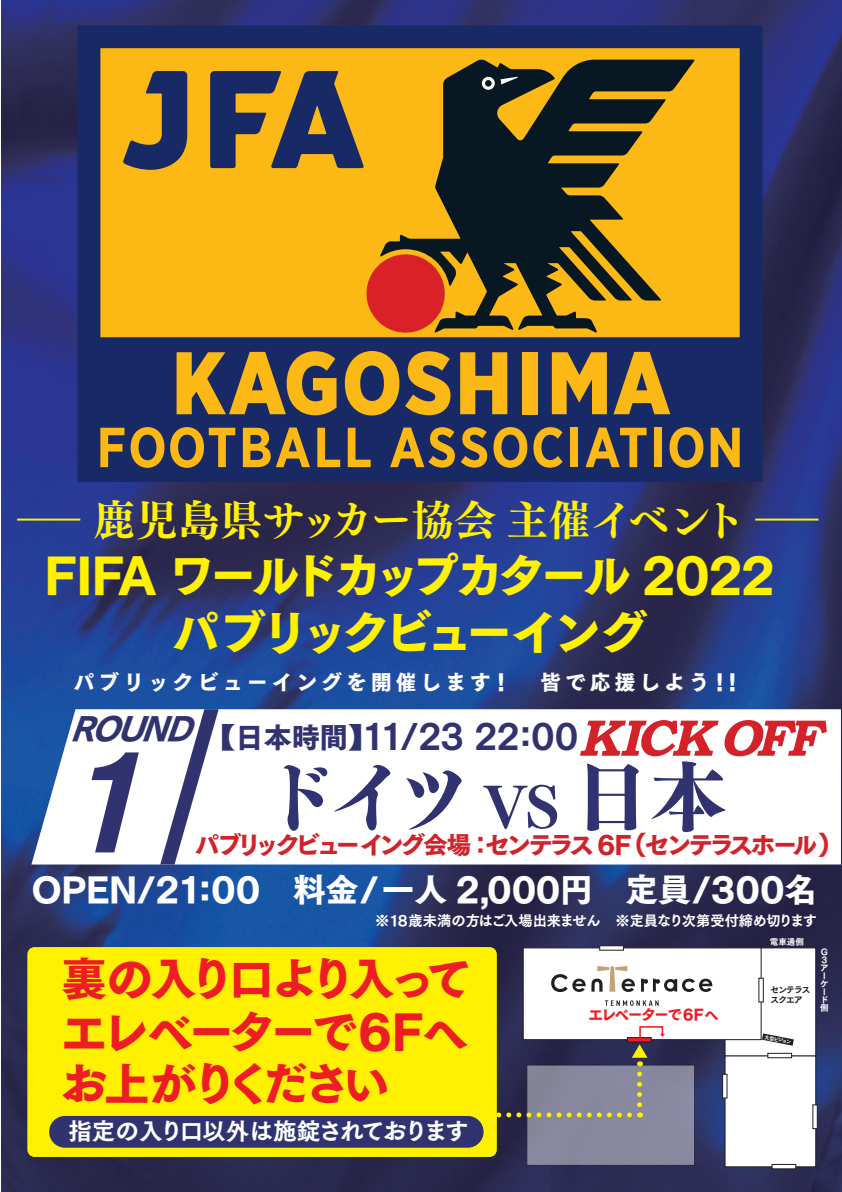
<style>
.page{position:relative;width:842px;height:1192px;background:#fff}
.page>*{position:absolute;margin:0;border:0;box-sizing:border-box;transform-origin:0 0}
.t1{font:italic 124.5px "Tsuku Go Pro E";color:#313370}
.t2{font:800 76.55px "Tsuku Min Pro";color:#313370}
.t3{font:800 54.55px "Tsuku Min Pro";color:#313370}
.t4{font:46.55px/57.5px "Tsuku Go Pro H";letter-spacing:-.1em;color:#fff101;text-align:center}
.t5{font:45.5px/52px "Tsuku Go Pro H";letter-spacing:-.1em;color:#ee1d23;text-align:justify}
.t6{font:42.2px "Tsuku Min Pro E";color:#fff101}
.t7{font:33.85px "Tsuku Go Pro E";letter-spacing:-.04em;color:#313370}
.t8{font:32.65px "Tsuku Go Pro H";color:#fff}
.t9{font:italic 30.55px "Tsuku Go Pro H";color:#313370}
.t10{font:24.25px "Tsuku Go Pro H";letter-spacing:-.13em;color:#d1232a}
.t11{font:24.25px "Tsuku Go Pro H";letter-spacing:-.16em;color:#d1232a}
.t12{font:23.6px "Tsuku Go Pro E";letter-spacing:-.06em;color:#fff}
.t13{font:20.65px "Tsuku Go Pro H";letter-spacing:.2em;color:#fff}
.t14{font:14.45px "Tsuku Go Pro H";letter-spacing:-.06em;color:#ee1d23}
.t15{font:14.25px "Tsuku Go Pro E";letter-spacing:-.04em;color:#fff}
.t16{font:8.65px/9.8px "Tsuku Go Pro E";letter-spacing:-.1em;color:#231f20}
.t17{font:8.45px/8.1px "Tsuku Go Pro E";color:#fff}
.t18{font:5.05px "Tsuku Go Pro E";color:#fff}
.s1{font-family:"Tsuku Go Pro H";font-size:28.1px}
.s2{font-family:"Bookman Old Style";font-weight:700;font-style:italic;font-size:51.5px;color:#d32229}
</style>
<div class="page">
<img style="left:1px;top:0;width:841px;height:1192px">
<svg style="left:31px;top:709px;width:810px;height:156px"></svg>
<svg style="left:78px;top:25px;width:684px;height:457px;background:#88703c"></svg>
<svg style="left:100px;top:428px;width:24px;height:39px"></svg>
<svg style="left:131px;top:427px;width:33px;height:41px"></svg>
<svg style="left:170px;top:427px;width:65px;height:41px;background:#7c6841"></svg>
<svg style="left:243px;top:428px;width:67px;height:39px;background:#937639"></svg>
<svg style="left:317px;top:428px;width:23px;height:39px"></svg>
<svg style="left:348px;top:428px;width:23px;height:39px"></svg>
<svg style="left:390px;top:427px;width:65px;height:41px;background:#806b3f"></svg>
<svg style="left:461px;top:427px;width:26px;height:41px"></svg>
<svg style="left:493px;top:427px;width:34px;height:41px"></svg>
<svg style="left:533px;top:427px;width:30px;height:41px"></svg>
<div style="left:570px;top:428px;width:8px;height:39px;background:#fcb814"></div>
<svg style="left:585px;top:428px;width:62px;height:39px;background:#7c6841"></svg>
<div style="left:654px;top:428px;width:8px;height:39px;background:#fcb814"></div>
<svg style="left:669px;top:427px;width:34px;height:41px"></svg>
<svg style="left:711px;top:428px;width:29px;height:39px"></svg>
<svg style="left:210px;top:71px;width:154px;height:97px;background:#726244"></svg>
<svg style="left:123px;top:71px;width:64px;height:99px;background:#806a3f"></svg>
<div style="left:366px;top:254px;width:79px;height:79px;background:#da2128;border-radius:50%"></div>
<svg style="left:380px;top:60px;width:315px;height:273px;background:#89661b"></svg>
<svg style="left:500px;top:77px;width:18px;height:8px"></svg>
<svg style="left:482px;top:77px;width:13px;height:13px"></svg>
<div style="left:485px;top:80px;width:7px;height:7px;background:#071822;border-radius:50%"></div>
<svg style="left:177px;top:351px;width:159px;height:64px;background:#9d7d35"></svg>
<svg style="left:345px;top:351px;width:54px;height:64px;background:#a48132"></svg>
<svg style="left:405px;top:351px;width:45px;height:64px;background:#a58232"></svg>
<svg style="left:460px;top:352px;width:47px;height:62px;background:#bb902a"></svg>
<div style="left:522px;top:352px;width:15px;height:62px;background:#fcb814"></div>
<svg style="left:552px;top:352px;width:55px;height:62px;background:#c19328"></svg>
<svg style="left:613px;top:352px;width:57px;height:62px;background:#927639"></svg>
<hr style="left:17px;top:519px;width:63px;height:2px;background:#fff101">
<hr style="left:755px;top:519px;width:63px;height:2px;background:#fff101">
<svg style="left:148px;top:709px;width:83px;height:156px"></svg>
<div style="left:27px;top:947px;width:470px;height:210px;background:#fff101;border-radius:7px"></div>
<div style="left:725px;top:948px;width:91px;height:108px;background:#fff;border:1px solid #231f20"></div>
<div style="left:725px;top:1056px;width:91px;height:111px;background:#fff;border:1px solid #231f20"></div>
<div style="left:523px;top:948px;width:238px;height:92px;background:#fff;border:1px solid #231f20"></div>
<svg style="left:759px;top:978px;width:4px;height:24px"></svg>
<svg style="left:767px;top:1053px;width:25px;height:5px"></svg>
<svg style="left:812px;top:1105px;width:5px;height:24px"></svg>
<svg style="left:722px;top:1074px;width:5px;height:24px"></svg>
<svg style="left:772px;top:1164px;width:24px;height:5px"></svg>
<svg style="left:599px;top:945px;width:25px;height:5px"></svg>
<svg style="left:627px;top:1037px;width:5px;height:5px"></svg>
<svg style="left:762px;top:1033px;width:32px;height:13px"></svg>
<svg style="left:605px;top:1000px;width:54px;height:6px"></svg>
<svg style="left:641px;top:978px;width:71px;height:14px"></svg>
<svg style="left:551px;top:966px;width:84px;height:26px"></svg>
<div style="left:527px;top:1065px;width:168px;height:100px;background:#88889e"></div>
<svg style="left:496px;top:1112px;width:144px;height:5px"></svg>
<svg style="left:632px;top:1026px;width:33px;height:79px"></svg>
<div style="left:49px;top:1116px;width:435px;height:32px;background:#313370;border-radius:16px"></div>
<h3 class="t6" style="left:94px;top:486px;width:653px">鹿児島県サッカー協会主催イベント</h3>
<h3 class="t4" style="left:45px;top:548px;width:732px">FIFA ワールドカップカタール 2022パブリックビューイング</h3>
<h3 class="t13" style="left:74px;top:670px;width:670px">パブリックビューイングを開催します！　皆で応援しよう！！</h3>
<h3 class="t9" style="left:71px;top:712px;width:140px">ROUND</h3>
<h1 class="t1" style="left:59px;top:690px;width:137px">1</h1>
<h3 class="t7" style="left:207px;top:706px;width:633px"><span class="s1">【日本時間】</span>11/23 22:00<span class="s2">KICKOFF</span></h3>
<h2 class="t2" style="left:573px;top:736px;width:155px">日本</h2>
<h2 class="t2" style="left:260px;top:736px;width:148px">ドイ</h2>
<h3 class="t10" style="left:336px;top:832px;width:159px">ーイング会場：</h3>
<h2 class="t2" style="left:395px;top:736px;width:78px">ツ</h2>
<h3 class="t3" style="left:483px;top:763px;width:78px">VS</h3>
<h3 class="t10" style="left:485px;top:832px;width:346px">センテラス６F (センテラスホール)</h3>
<h3 class="t11" style="left:195px;top:832px;width:147px">パブリックビュ</h3>
<h3 class="t8" style="left:32px;top:872px;width:787px">OPEN/21:00　料金/一人 2,000円　定員/300名</h3>
<p class="t15" style="left:375px;top:907px;width:443px">※18歳未満の方はご入場出来ません ※定員なり次第受付締め切ります</p>
<h3 class="t5" style="left:62px;top:955px;width:412px">裏の入り口より入ってエレベーターで6Fへお上がりください</h3>
<h3 class="t12" style="left:68px;top:1110px;width:402px">指定の入り口以外は施錠されております</h3>
<p class="t14" style="left:588px;top:1007px;width:132px">エレベーターで6Fへ</p>
<p class="t17" style="left:770px;top:937px;width:35px">電車通側</p>
<p class="t16" style="left:771px;top:984px;width:41px">センテラススクエア</p>
<p class="t18" style="left:765px;top:1032px;width:28px;rotate:11deg">大型ビジョン</p>
<p class="t17" style="left:820px;top:946px;width:9px;line-height:8.4px">G<br>3ア</p>
<p class="t17" style="left:820px;top:971px;width:10px">ーケード側</p>
</div>
